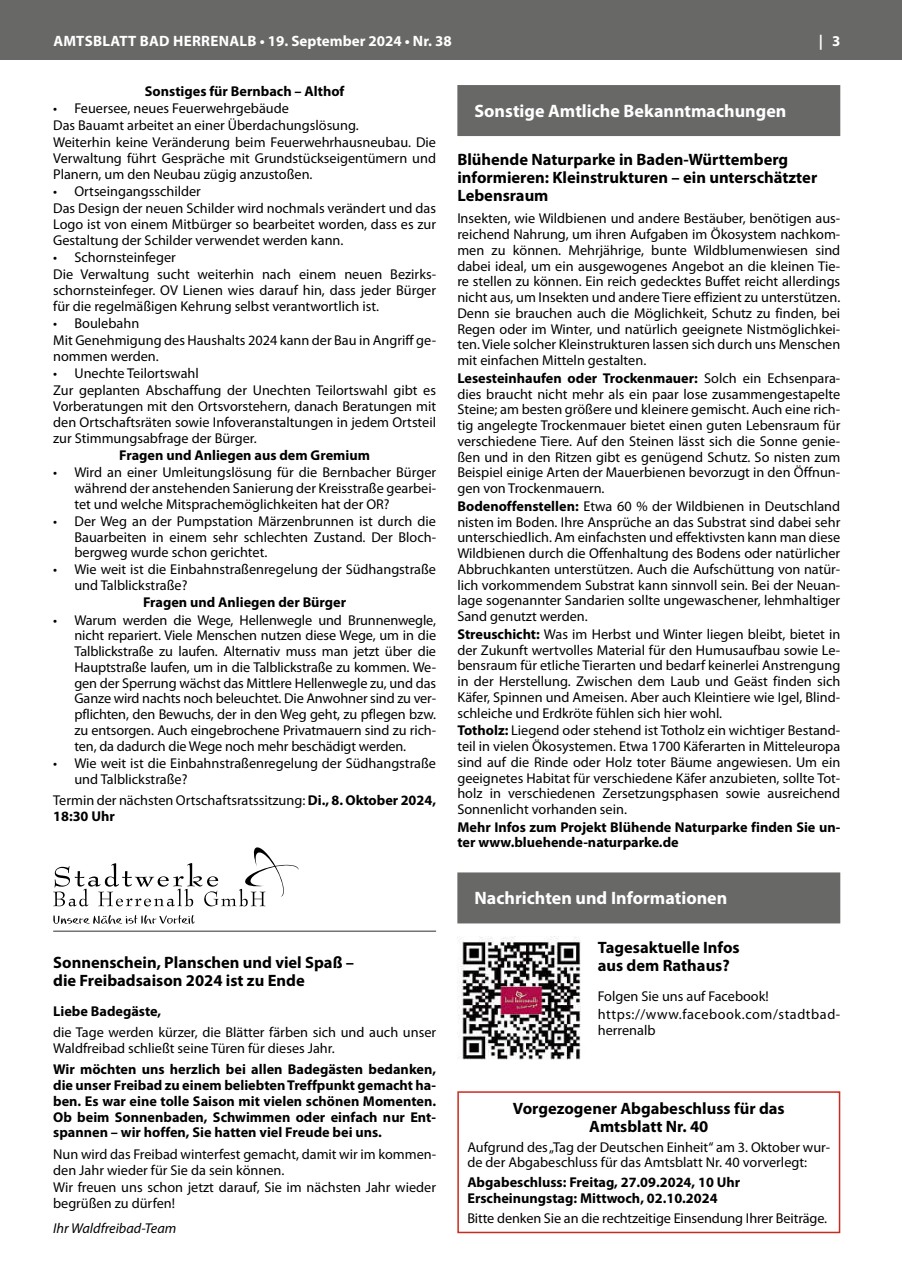
<style>
.page{position:relative;width:902px;height:1280px;background:#fff}
.page>*{position:absolute;margin:0;border:0;box-sizing:border-box;transform-origin:0 0}
.t1{font:700 18px "Myriad Pro";color:#fff}
.t2{font:700 16.5px/18px "Myriad Pro";color:#000}
.t3{font:700 15px "Myriad Pro";letter-spacing:.01em;color:#fff}
.t4{font:14.25px/15.8px "Myriad Pro";color:#000}
.t5{font:700 14.25px/15.8px "Myriad Pro";color:#000}
.t6{font:14.25px/17.7px "Myriad Pro";letter-spacing:.035em;color:#000}
.t7{font:italic 14.25px "Myriad Pro";color:#000}
.s1{font-weight:700}
</style>
<div class="page">
<div style="left:0;top:0;width:901px;height:60px;background:#686867"></div>
<svg style="left:53px;top:915px;width:142px;height:9px"></svg>
<svg style="left:53px;top:847px;width:245px;height:59px"></svg>
<hr style="left:53px;top:930px;width:383px;height:2px;background:#737372">
<div style="left:457px;top:85px;width:383px;height:51px;background:#686867"></div>
<div style="left:457px;top:872px;width:383px;height:51px;background:#686867"></div>
<div style="left:457px;top:1091px;width:383px;height:142px;border:2px solid #cb2a1e"></div>
<img style="left:457px;top:937px;width:124px;height:123px">
<p class="t3" style="left:53px;top:31px;width:400px">AMTSBLATT BAD HERRENALB • 19. September 2024 • Nr. 38</p>
<p class="t3" style="left:818px;top:31px;width:23px">| 3</p>
<p class="t5" style="left:145px;top:83px;width:201px">Sonstiges für Bernbach – Althof</p>
<p class="t4" style="left:53px;top:99px;width:384px;line-height:17.2px">• Feuersee, neues Feuerwehrgebäude<br>Das Bauamt arbeitet an einer Überdachungslösung.<br>Weiterhin keine Veränderung beim Feuerwehrhausneubau. Die</p>
<p class="t4" style="left:53px;top:150px;width:384px">Verwaltung führt Gespräche mit Grundstückseigentümern und<br>Planern, um den Neubau zügig anzustoßen.</p>
<p class="t4" style="left:53px;top:182px;width:384px;line-height:17.2px">• Ortseingangsschilder<br>Das Design der neuen Schilder wird nochmals verändert und das</p>
<p class="t4" style="left:53px;top:216px;width:384px">Logo ist von einem Mitbürger so bearbeitet worden, dass es zur<br>Gestaltung der Schilder verwendet werden kann.</p>
<p class="t4" style="left:53px;top:248px;width:384px;line-height:17.2px">• Schornsteinfeger<br>Die Verwaltung sucht weiterhin nach einem neuen Bezirks-</p>
<p class="t4" style="left:53px;top:282px;width:384px">schornsteinfeger. OV Lienen wies darauf hin, dass jeder Bürger für die regelmäßigen Kehrung selbst verantwortlich ist.</p>
<p class="t4" style="left:53px;top:314px;width:384px;line-height:17.2px">• Boulebahn<br>Mit Genehmigung des Haushalts 2024 kann der Bau in Angriff ge-</p>
<p class="t4" style="left:53px;top:348px;width:107px">nommen werden.</p>
<p class="t4" style="left:53px;top:364px;width:384px;line-height:17.2px">• Unechte Teilortswahl<br>Zur geplanten Abschaffung der Unechten Teilortswahl gibt es</p>
<p class="t4" style="left:53px;top:398px;width:384px;text-align:justify">Vorberatungen mit den Ortsvorstehern, danach Beratungen mit den Ortschaftsräten sowie Infoveranstaltungen in jedem Ortsteil zur Stimmungsabfrage der Bürger.</p>
<p class="t5" style="left:119px;top:447px;width:252px">Fragen und Anliegen aus dem Gremium</p>
<p class="t4" style="left:74px;top:464px;width:363px;text-align:justify;text-indent:-21px">• Wird an einer Umleitungslösung für die Bernbacher Bürger während der anstehenden Sanierung der Kreisstraße gearbei&shy;tet und welche Mitsprachemöglichkeiten hat der OR?</p>
<p class="t4" style="left:74px;top:513px;width:363px;text-align:justify;text-indent:-21px">• Der Weg an der Pumpstation Märzenbrunnen ist durch die Bauarbeiten in einem sehr schlechten Zustand. Der Bloch&shy;bergweg wurde schon gerichtet.</p>
<p class="t4" style="left:74px;top:562px;width:363px;text-indent:-21px">• Wie weit ist die Einbahnstraßenregelung der Südhangstraße und Talblickstraße?</p>
<p class="t5" style="left:143px;top:594px;width:204px">Fragen und Anliegen der Bürger</p>
<p class="t4" style="left:74px;top:612px;width:363px;text-align:justify;text-indent:-21px">• Warum werden die Wege, Hellenwegle und Brunnenwegle, nicht repariert. Viele Menschen nutzen diese Wege, um in die Talblickstraße zu laufen. Alternativ muss man jetzt über die Hauptstraße laufen, um in die Talblickstraße zu kommen. We&shy;gen der Sperrung wächst das Mittlere Hellenwegle zu, und das Ganze wird nachts noch beleuchtet. Die Anwohner sind zu ver&shy;pflichten, den Bewuchs, der in den Weg geht, zu pflegen bzw. zu entsorgen. Auch eingebrochene Privatmauern sind zu rich&shy;ten, da dadurch die Wege noch mehr beschädigt werden.</p>
<p class="t4" style="left:74px;top:755px;width:363px;text-indent:-21px">• Wie weit ist die Einbahnstraßenregelung der Südhangstraße und Talblickstraße?</p>
<p class="t4" style="left:53px;top:792px;width:384px">Termin der nächsten Ortschaftsratssitzung: <span class="s1">Di., 8. Oktober 2024,<br>18:30 Uhr</span></p>
<p class="t1" style="left:474px;top:99px;width:313px">Sonstige Amtliche Bekanntmachungen</p>
<p class="t2" style="left:457px;top:150px;width:361px">Blühende Naturparke in Baden-Württemberg informieren: Kleinstrukturen – ein unterschätzter<br>Lebensraum</p>
<p class="t4" style="left:457px;top:210px;width:384px;text-align:justify">Insekten, wie Wildbienen und andere Bestäuber, benötigen aus&shy;reichend Nahrung, um ihren Aufgaben im Ökosystem nachkom&shy;men zu können. Mehrjährige, bunte Wildblumenwiesen sind dabei ideal, um ein ausgewogenes Angebot an die kleinen Tie&shy;re stellen zu können. Ein reich gedecktes Buffet reicht allerdings nicht aus, um Insekten und andere Tiere effizient zu unterstützen.<br>Denn sie brauchen auch die Möglichkeit, Schutz zu finden, bei Regen oder im Winter, und natürlich geeignete Nistmöglichkei&shy;ten. Viele solcher Kleinstrukturen lassen sich durch uns Menschen mit einfachen Mitteln gestalten.</p>
<p class="t4" style="left:457px;top:370px;width:384px;text-align:justify"><span class="s1">Lesesteinhaufen oder Trockenmauer:</span> Solch ein Echsenpara&shy;dies braucht nicht mehr als ein paar lose zusammengestapelte Steine; am besten größere und kleinere gemischt. Auch eine rich&shy;tig angelegte Trockenmauer bietet einen guten Lebensraum für verschiedene Tiere. Auf den Steinen lässt sich die Sonne genie&shy;ßen und in den Ritzen gibt es genügend Schutz. So nisten zum Beispiel einige Arten der Mauerbienen bevorzugt in den Öffnun&shy;gen von Trockenmauern.</p>
<p class="t4" style="left:457px;top:498px;width:384px;text-align:justify"><span class="s1">Bodenoffenstellen:</span> Etwa 60 % der Wildbienen in Deutschland nisten im Boden. Ihre Ansprüche an das Substrat sind dabei sehr unterschiedlich. Am einfachsten und effektivsten kann man diese Wildbienen durch die Offenhaltung des Bodens oder natürlicher Abbruchkanten unterstützen. Auch die Aufschüttung von natür&shy;lich vorkommendem Substrat kann sinnvoll sein. Bei der Neuan&shy;lage sogenannter Sandarien sollte ungewaschener, lehmhaltiger Sand genutzt werden.</p>
<p class="t4" style="left:457px;top:626px;width:384px;text-align:justify"><span class="s1">Streuschicht:</span> Was im Herbst und Winter liegen bleibt, bietet in der Zukunft wertvolles Material für den Humusaufbau sowie Le&shy;bensraum für etliche Tierarten und bedarf keinerlei Anstrengung in der Herstellung. Zwischen dem Laub und Geäst finden sich Käfer, Spinnen und Ameisen. Aber auch Kleintiere wie Igel, Blind&shy;schleiche und Erdkröte fühlen sich hier wohl.</p>
<p class="t4" style="left:457px;top:722px;width:384px;text-align:justify"><span class="s1">Totholz:</span> Liegend oder stehend ist Totholz ein wichtiger Bestand&shy;teil in vielen Ökosystemen. Etwa 1700 Käferarten in Mitteleuropa sind auf die Rinde oder Holz toter Bäume angewiesen. Um ein geeignetes Habitat für verschiedene Käfer anzubieten, sollte Tot&shy;holz in verschiedenen Zersetzungsphasen sowie ausreichend Sonnenlicht vorhanden sein.</p>
<p class="t5" style="left:457px;top:818px;width:384px">Mehr Infos zum Projekt Blühende Naturparke finden Sie un&shy;ter www.bluehende-naturparke.de</p>
<p class="t2" style="left:53px;top:952px;width:302px">Sonnenschein, Planschen und viel Spaß – die Freibadsaison 2024 ist zu Ende</p>
<p class="t5" style="left:53px;top:1002px;width:110px">Liebe Badegäste,</p>
<p class="t4" style="left:53px;top:1024px;width:384px">die Tage werden kürzer, die Blätter färben sich und auch unser<br>Waldfreibad schließt seine Türen für dieses Jahr.</p>
<p class="t5" style="left:53px;top:1061px;width:384px;text-align:justify">Wir möchten uns herzlich bei allen Badegästen bedanken, die unser Freibad zu einem beliebten Treffpunkt gemacht ha&shy;ben. Es war eine tolle Saison mit vielen schönen Momenten.<br>Ob beim Sonnenbaden, Schwimmen oder einfach nur Ent&shy;spannen – wir hoffen, Sie hatten viel Freude bei uns.</p>
<p class="t4" style="left:53px;top:1146px;width:384px">Nun wird das Freibad winterfest gemacht, damit wir im kommen&shy;den Jahr wieder für Sie da sein können.</p>
<p class="t4" style="left:53px;top:1179px;width:384px">Wir freuen uns schon jetzt darauf, Sie im nächsten Jahr wieder begrüßen zu dürfen!</p>
<p class="t7" style="left:53px;top:1219px;width:125px">Ihr Waldfreibad-Team</p>
<p class="t1" style="left:474px;top:886px;width:254px">Nachrichten und Informationen</p>
<p class="t2" style="left:597px;top:937px;width:143px">Tagesaktuelle Infos aus dem Rathaus?</p>
<p class="t6" style="left:597px;top:987px;width:244px">Folgen Sie uns auf Facebook! https://www.facebook.com/stadtbad-</p>
<p class="t4" style="left:597px;top:1022px;width:59px">herrenalb</p>
<p class="t2" style="left:513px;top:1098px;width:273px;text-align:center">Vorgezogener Abgabeschluss für das<br>Amtsblatt Nr. 40</p>
<p class="t4" style="left:467px;top:1139px;width:364px">Aufgrund des „Tag der Deutschen Einheit“ am 3. Oktober wur&shy;de der Abgabeschluss für das Amtsblatt Nr. 40 vorverlegt:</p>
<p class="t5" style="left:467px;top:1174px;width:274px">Abgabeschluss: Freitag, 27.09.2024, 10 Uhr<br>Erscheinungstag: Mittwoch, 02.10.2024</p>
<p class="t4" style="left:467px;top:1210px;width:361px">Bitte denken Sie an die rechtzeitige Einsendung Ihrer Beiträge.</p>
</div>
